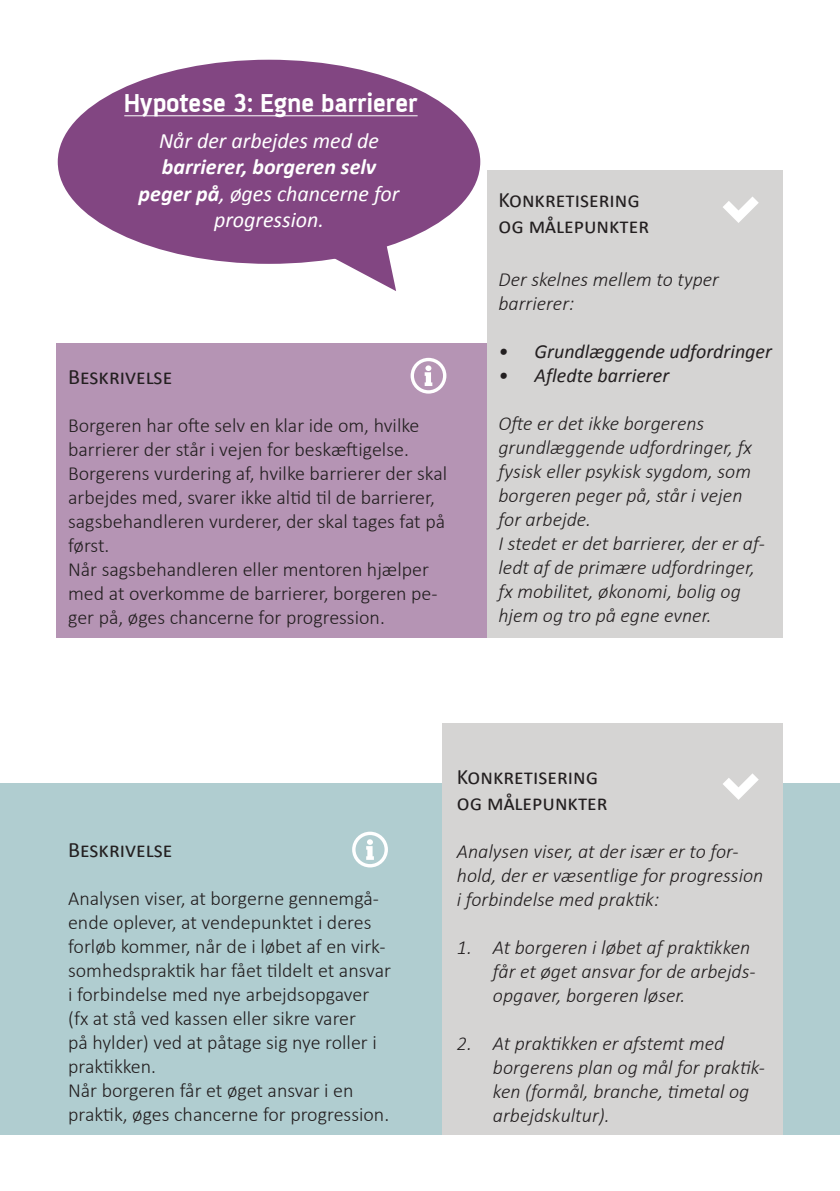
<style>
.page{position:relative;width:840px;height:1191px;background:#fff}
.page>*{position:absolute;margin:0;border:0;box-sizing:border-box;transform-origin:0 0}
.t1{font:700 28px "AF Battersea";color:#fff}
.t2{font:italic 22px/26.4px "Calibri";color:#fff;text-align:center}
.t3{font:22px/26.4px "Calibri";color:#231f20}
.t4{font:300 20px/24px "Calibri";color:#231f20}
.t5{font:italic 300 20px/24px "Calibri";color:#231f20}
.t6{font:italic 20px "Calibri";color:#231f20}
.s1{font-weight:700}
</style>
<div class="page">
<div style="left:57px;top:343px;width:725px;height:295px;background:#b594b4"></div>
<div style="left:0;top:783px;width:839px;height:351px;background:#b0cdd0"></div>
<div style="left:442px;top:723px;width:340px;height:411px;background:#d5d4d3"></div>
<div style="left:487px;top:171px;width:295px;height:467px;background:#d5d4d3"></div>
<div style="left:58px;top:60px;width:422px;height:204px;background:#824682;border-radius:50%"></div>
<hr style="left:124px;top:115px;width:293px;height:1px;background:#fff">
<svg style="left:321px;top:243px;width:75px;height:48px"></svg>
<svg style="left:410px;top:358px;width:36px;height:35px"></svg>
<svg style="left:723px;top:196px;width:35px;height:27px"></svg>
<svg style="left:352px;top:831px;width:36px;height:36px"></svg>
<svg style="left:723px;top:773px;width:35px;height:27px"></svg>
<p class="t1" style="left:124px;top:88px;width:294px">Hypotese 3: Egne barrierer</p>
<p class="t2" style="left:138px;top:127px;width:262px">Når der arbejdes med de <span class="s1">barrierer, borgeren selv peger på</span>, øges chancerne for progression.</p>
<p class="t3" style="left:68px;top:363px;width:106px">Beskrivelse</p>
<p class="t4" style="left:68px;top:413px;width:380px">Borgeren har ofte selv en klar ide om, hvilke barrierer der står i vejen for beskæftigelse.<br>Borgerens vurdering af, hvilke barrierer der skal arbejdes med, svarer ikke altid til de barrierer, sagsbehandleren vurderer, der skal tages fat på først.</p>
<p class="t4" style="left:68px;top:557px;width:371px">Når sagsbehandleren eller mentoren hjælper med at overkomme de barrierer, borgeren pe&shy;ger på, øges chancerne for progression.</p>
<p class="t3" style="left:498px;top:186px;width:152px">Konkretisering og målepunkter</p>
<p class="t5" style="left:498px;top:267px;width:222px">Der skelnes mellem to typer barrierer:</p>
<p class="t6" style="left:498px;top:338px;width:275px">• Grundlæggende udfordringer</p>
<p class="t6" style="left:498px;top:362px;width:172px">• Afledte barrierer</p>
<p class="t5" style="left:498px;top:411px;width:255px">Ofte er det ikke borgerens grundlæggende udfordringer, fx fysisk eller psykisk sygdom, som borgeren peger på, står i vejen for arbejde.</p>
<p class="t5" style="left:498px;top:531px;width:267px">I stedet er det barrierer, der er af&shy;ledt afde primære udfordringer, fx mobilitet, økonomi, bolig og hjem og tro på egne evner.</p>
<p class="t3" style="left:68px;top:837px;width:106px">Beskrivelse</p>
<p class="t4" style="left:68px;top:886px;width:324px">Analysen viser, at borgerne gennemgå&shy;ende oplever, at vendepunktet i deres forløb kommer, når de i løbet af en virk&shy;somhedspraktik har fået tildelt et ansvar i forbindelse med nye arbejdsopgaver (fx at stå ved kassen eller sikre varer<br>på hylder) ved at påtage sig nye roller i praktikken.</p>
<p class="t4" style="left:68px;top:1078px;width:322px">Når borgeren får et øget ansvar i en praktik, øges chancerne for progression.</p>
<p class="t3" style="left:456px;top:763px;width:152px">Konkretisering og målepunkter</p>
<p class="t5" style="left:456px;top:839px;width:308px">Analysen viser, at der især er to for&shy;hold, der er væsentlige for progression i forbindelse med praktik:</p>
<p class="t5" style="left:492px;top:935px;width:263px;text-indent:-36px">1. At borgeren i løbet afpraktikken får et øget ansvar for de arbejds&shy;opgaver, borgeren løser.</p>
<p class="t5" style="left:492px;top:1031px;width:273px;text-indent:-36px">2. At praktikken er afstemt med borgerens plan og mål for praktik&shy;ken (formål, branche, timetal og arbejdskultur).</p>
</div>
